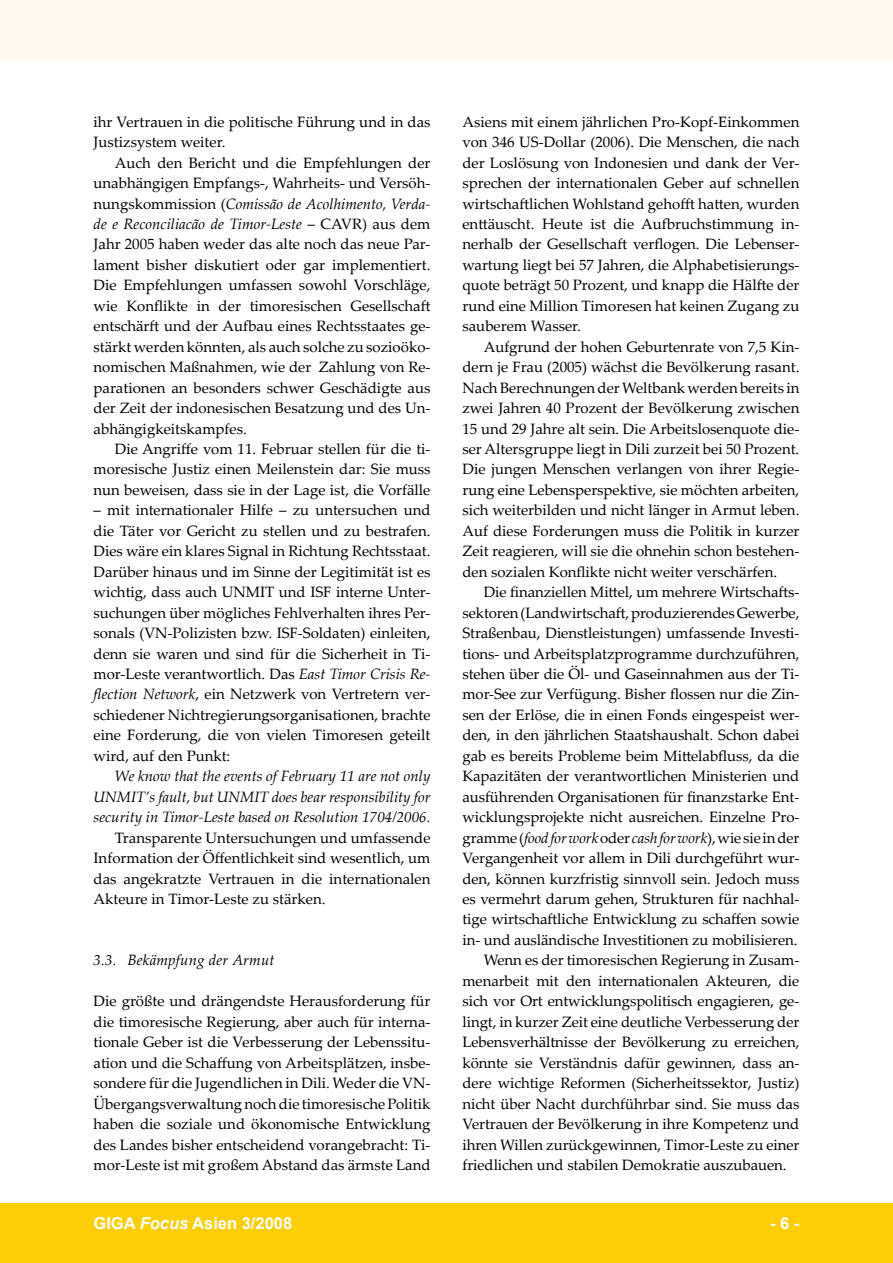
<style>
.page{position:relative;width:893px;height:1263px;background:#fff}
.page>*{position:absolute;margin:0;border:0;box-sizing:border-box;transform-origin:0 0}
.t1{font:700 16.5px "Arial";color:#fff}
.t2{font:15px/20.4px "Palatino Linotype";letter-spacing:-.005em;color:#000;text-align:justify}
.t3{font:italic 15px/20.4px "Palatino Linotype";color:#000;text-align:justify}
.s1{font-style:italic}
</style>
<div class="page">
<div style="left:0;top:1203px;width:893px;height:60px;background:#fecd04"></div>
<div style="left:0;top:0;width:893px;height:60px;background:#fffaed"></div>
<p class="t2" style="left:94px;top:111px;width:338px">ihr Vertrauen in die politische Führung und in das<br>Justizsystem weiter.</p>
<p class="t2" style="left:94px;top:152px;width:339px;text-indent:21px">Auch den Bericht und die Empfehlungen der unabhängigen Empfangs-, Wahrheits- und Versöh&shy;nungskommission (<span class="s1">Comissão de Acolhimento, Verda&shy;de e Reconciliacão de Timor-Leste</span> – CAVR) aus dem Jahr 2005 haben weder das alte noch das neue Par&shy;lament bisher diskutiert oder gar implementiert.<br>Die Empfehlungen umfassen sowohl Vorschläge, wie Konflikte in der timoresischen Gesellschaft entschärft und der Aufbau eines Rechtsstaates ge&shy;stärkt werden könnten, als auch solche zu sozioöko&shy;nomischen Maßnahmen, wie der Zahlung von Re&shy;parationen an besonders schwer Geschädigte aus der Zeit der indonesischen Besatzung und des Un&shy;abhängigkeitskampfes.</p>
<p class="t2" style="left:94px;top:438px;width:339px;text-indent:21px">Die Angriffe vom 11. Februar stellen für die ti&shy;moresische Justiz einen Meilenstein dar: Sie muss nun beweisen, dass sie in der Lage ist, die Vorfälle</p>
<p class="t2" style="left:94px;top:499px;width:338px">– mit internationaler Hilfe – zu untersuchen und die Täter vor Gericht zu stellen und zu bestrafen.<br>Dies wäre ein klares Signal in Richtung Rechtsstaat.<br>Darüber hinaus und im Sinne der Legitimität ist es wichtig, dass auch UNMIT und ISF interne Unter&shy;suchungen über mögliches Fehlverhalten ihres Per&shy;sonals (VN-Polizisten bzw. ISF-Soldaten) einleiten, denn sie waren und sind für die Sicherheit in Ti&shy;mor-Leste verantwortlich. Das <span class="s1">East Timor Crisis Re&shy;flection Network</span>, ein Netzwerk von Vertretern ver&shy;schiedener Nichtregierungsorganisationen, brachte eine Forderung, die von vielen Timoresen geteilt wird, auf den Punkt:</p>
<p class="t3" style="left:94px;top:765px;width:338px;text-indent:21px">We know that the events of February 11 are not only UNMIT’s fault, but UNMIT does bear responsibility for security in Timor-Leste based on Resolution 1704/2006.</p>
<p class="t2" style="left:94px;top:827px;width:338px;text-indent:21px">Transparente Untersuchungen und umfassende Information der Öffentlichkeit sind wesentlich, um das angekratzte Vertrauen in die internationalen Akteure in Timor-Leste zu stärken.</p>
<p class="t3" style="left:94px;top:949px;width:183px">3.3. Bekämpfung der Armut</p>
<p class="t2" style="left:94px;top:990px;width:338px">Die größte und drängendste Herausforderung für die timoresische Regierung, aber auch für interna&shy;tionale Geber ist die Verbesserung der Lebenssitu&shy;ation und die Schaffung von Arbeitsplätzen, insbe&shy;sondere für die Jugendlichen in Dili. Weder die VN-Übergangsverwaltung noch die timoresische Politik haben die soziale und ökonomische Entwicklung des Landes bisher entscheidend vorangebracht: Ti&shy;mor-Leste ist mit großem Abstand das ärmste Land</p>
<p class="t2" style="left:462px;top:111px;width:338px">Asiens mit einem jährlichen Pro-Kopf-Einkommen von 346 US-Dollar (2006). Die Menschen, die nach der Loslösung von Indonesien und dank der Ver&shy;sprechen der internationalen Geber auf schnellen wirtschaftlichen Wohlstand gehofft hatten, wurden enttäuscht. Heute ist die Aufbruchstimmung in&shy;nerhalb der Gesellschaft verflogen. Die Lebenser&shy;wartung liegt bei 57 Jahren, die Alphabetisierungs&shy;quote beträgt 50 Prozent, und knapp die Hälfte der rund eine Million Timoresen hat keinen Zugang zu sauberem Wasser.</p>
<p class="t2" style="left:462px;top:336px;width:339px;text-indent:21px">Aufgrund der hohen Geburtenrate von 7,5 Kin&shy;dern je Frau (2005) wächst die Bevölkerung rasant.<br>Nach Berechnungen der Weltbank werden bereits in zwei Jahren 40 Prozent der Bevölkerung zwischen 15 und 29 Jahre alt sein. Die Arbeitslosenquote die&shy;ser Altersgruppe liegt in Dili zurzeit bei 50 Prozent.<br>Die jungen Menschen verlangen von ihrer Regie&shy;rung eine Lebensperspektive, sie möchten arbeiten, sich weiterbilden und nicht länger in Armut leben.<br>Auf diese Forderungen muss die Politik in kurzer Zeit reagieren, will sie die ohnehin schon bestehen&shy;den sozialen Konflikte nicht weiter verschärfen.</p>
<p class="t2" style="left:484px;top:581px;width:317px">Die finanziellen Mittel, um mehrere Wirtschafts-</p>
<p class="t2" style="left:462px;top:602px;width:338px">sektoren (Landwirtschaft, produzierendes Gewerbe,</p>
<p class="t2" style="left:462px;top:622px;width:338px">Straßenbau, Dienstleistungen) umfassende Investi-</p>
<p class="t2" style="left:462px;top:643px;width:338px">tions- und Arbeitsplatzprogramme durchzuführen,</p>
<p class="t2" style="left:462px;top:663px;width:338px">stehen über die Öl- und Gaseinnahmen aus der Ti-</p>
<p class="t2" style="left:462px;top:684px;width:338px">mor-See zur Verfügung. Bisher flossen nur die Zin-</p>
<p class="t2" style="left:462px;top:704px;width:338px">sen der Erlöse, die in einen Fonds eingespeist wer-</p>
<p class="t2" style="left:462px;top:724px;width:339px">den, in den jährlichen Staatshaushalt. Schon dabei</p>
<p class="t2" style="left:462px;top:745px;width:338px">gab es bereits Probleme beim Mittelabfluss, da die</p>
<p class="t2" style="left:462px;top:765px;width:338px">Kapazitäten der verantwortlichen Ministerien und</p>
<p class="t2" style="left:462px;top:786px;width:338px">ausführenden Organisationen für finanzstarke Ent-</p>
<p class="t2" style="left:462px;top:806px;width:338px">wicklungsprojekte nicht ausreichen. Einzelne Pro-</p>
<p class="t2" style="left:462px;top:827px;width:338px">gramme (<span class="s1">food for work</span> oder <span class="s1">cash for work</span>), wie sie in der</p>
<p class="t2" style="left:462px;top:847px;width:338px">Vergangenheit vor allem in Dili durchgeführt wur-</p>
<p class="t2" style="left:462px;top:868px;width:339px">den, können kurzfristig sinnvoll sein. Jedoch muss</p>
<p class="t2" style="left:462px;top:888px;width:338px">es vermehrt darum gehen, Strukturen für nachhal-</p>
<p class="t2" style="left:462px;top:908px;width:338px">tige wirtschaftliche Entwicklung zu schaffen sowie</p>
<p class="t2" style="left:462px;top:929px;width:337px">in- und ausländische Investitionen zu mobilisieren.</p>
<p class="t2" style="left:484px;top:949px;width:317px">Wenn es der timoresischen Regierung in Zusam-</p>
<p class="t2" style="left:462px;top:970px;width:338px">menarbeit mit den internationalen Akteuren, die</p>
<p class="t2" style="left:462px;top:990px;width:338px">sich vor Ort entwicklungspolitisch engagieren, ge-</p>
<p class="t2" style="left:462px;top:1011px;width:338px">lingt, in kurzer Zeit eine deutliche Verbesserung der</p>
<p class="t2" style="left:462px;top:1031px;width:338px">Lebensverhältnisse der Bevölkerung zu erreichen,</p>
<p class="t2" style="left:462px;top:1052px;width:338px">könnte sie Verständnis dafür gewinnen, dass an-</p>
<p class="t2" style="left:462px;top:1072px;width:338px">dere wichtige Reformen (Sicherheitssektor, Justiz)</p>
<p class="t2" style="left:462px;top:1093px;width:338px">nicht über Nacht durchführbar sind. Sie muss das</p>
<p class="t2" style="left:462px;top:1113px;width:338px">Vertrauen der Bevölkerung in ihre Kompetenz und</p>
<p class="t2" style="left:462px;top:1133px;width:338px">ihren Willen zurückgewinnen, Timor-Leste zu einer</p>
<p class="t2" style="left:462px;top:1154px;width:326px">friedlichen und stabilen Demokratie auszubauen.</p>
<p class="t1" style="left:94px;top:1212px;width:200px">GIGA <span class="s1">Focus</span> Asien 3/2008</p>
<p class="t1" style="left:770px;top:1212px;width:31px">- -</p>
</div>
